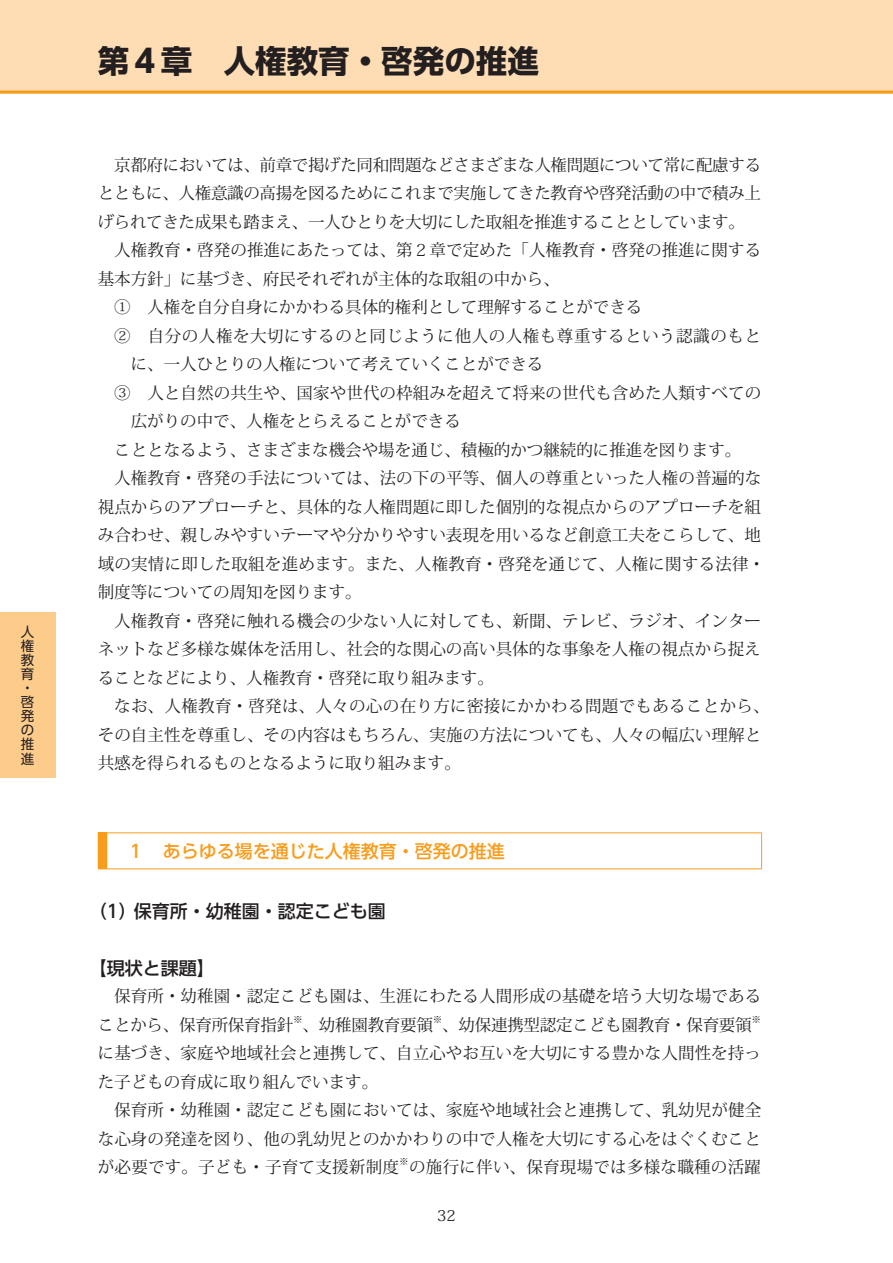
<style>
.page{position:relative;width:893px;height:1263px;background:#fff}
.page>*{position:absolute;margin:0;border:0;box-sizing:border-box;transform-origin:0 0}
.t1{font:700 31.5px "UD Shin Go Pro";color:#231f20}
.t2{font:500 18px "UD Shin Go Pro";color:#231f20}
.t3{font:500 18px "UD Shin Go Pro";color:#f89c1c}
.t4{font:16.5px/28.5px "Koz Min Pro";letter-spacing:.005em;color:#231f20}
.t5{font:16.5px "Koz Min Pro";letter-spacing:-.02em;color:#231f20}
.t6{font:16.5px "Koz Min Pro";letter-spacing:.035em;color:#231f20}
.t7{font:16.5px "Koz Min Pro";letter-spacing:-.015em;color:#231f20}
.t8{font:15px "Koz Min Pro";color:#231f20}
.t9{font:13.5px/14.1px "UD Shin Go Pro";color:#231f20}
.t10{font:9.6px "Koz Min Pro";color:#231f20}
</style>
<div class="page">
<div style="left:0;top:612px;width:55px;height:166px;background:#fdcb8a"></div>
<div style="left:98px;top:833px;width:9px;height:36px;background:#f89c1c"></div>
<hr style="left:107px;top:832px;width:655px;height:1px;background:#f89c1c">
<hr style="left:761px;top:833px;width:1px;height:35px;background:#f89c1c">
<hr style="left:107px;top:868px;width:655px;height:1px;background:#f89c1c">
<div style="left:0;top:0;width:893px;height:94px;background:#feddb4"></div>
<hr style="left:0;top:91px;width:893px;height:3px;background:#f89c1c">
<p class="t9" style="left:21px;top:624px;width:15px">人権教育・啓発の推進</p>
<h1 class="t1" style="left:98px;top:35px;width:442px">第４章　人権教育・啓発の推進</h1>
<p class="t5" style="left:114px;top:153px;width:648px">京都府においては、前章で掲げた同和問題などさまざまな人権問題について常に配慮する</p>
<p class="t5" style="left:98px;top:181px;width:665px">とともに、人権意識の高揚を図るためにこれまで実施してきた教育や啓発活動の中で積み上</p>
<p class="t5" style="left:98px;top:210px;width:649px">げられてきた成果も踏まえ、一人ひとりを大切にした取組を推進することとしています。</p>
<p class="t4" style="left:114px;top:235px;width:648px">人権教育・啓発の推進にあたっては、第２章で定めた「人権教育・啓発の推進に関する</p>
<p class="t4" style="left:98px;top:264px;width:464px">基本方針」に基づき、府民それぞれが主体的な取組の中から、</p>
<p class="t4" style="left:114px;top:292px;width:530px">①　人権を自分自身にかかわる具体的権利として理解することができる</p>
<p class="t6" style="left:114px;top:324px;width:648px">②…　自分の人権を大切にするのと同じように他人の人権も尊重するという認識のもと</p>
<p class="t4" style="left:131px;top:349px;width:414px">に、一人ひとりの人権について考えていくことができる</p>
<p class="t4" style="left:114px;top:378px;width:648px">③…　人と自然の共生や、国家や世代の枠組みを超えて将来の世代も含めた人類すべての</p>
<p class="t4" style="left:131px;top:406px;width:332px">広がりの中で、人権をとらえることができる</p>
<p class="t4" style="left:114px;top:435px;width:629px">こととなるよう、さまざまな機会や場を通じ、積極的かつ継続的に推進を図ります。</p>
<p class="t4" style="left:114px;top:463px;width:648px">人権教育・啓発の手法については、法の下の平等、個人の尊重といった人権の普遍的な</p>
<p class="t4" style="left:98px;top:492px;width:665px">視点からのアプローチと、具体的な人権問題に即した個別的な視点からのアプローチを組</p>
<p class="t4" style="left:98px;top:520px;width:665px">み合わせ、親しみやすいテーマや分かりやすい表現を用いるなど創意工夫をこらして、地</p>
<p class="t4" style="left:98px;top:549px;width:669px">域の実情に即した取組を進めます。また、人権教育・啓発を通じて、人権に関する法律・</p>
<p class="t4" style="left:98px;top:577px;width:266px">制度等についての周知を図ります。</p>
<p class="t4" style="left:114px;top:606px;width:648px">人権教育・啓発に触れる機会の少ない人に対しても、新聞、テレビ、ラジオ、インター</p>
<p class="t4" style="left:98px;top:634px;width:665px">ネットなど多様な媒体を活用し、社会的な関心の高い具体的な事象を人権の視点から捉え</p>
<p class="t4" style="left:98px;top:663px;width:397px">ることなどにより、人権教育・啓発に取り組みます。</p>
<p class="t4" style="left:114px;top:691px;width:657px">なお、人権教育・啓発は、人々の心の在り方に密接にかかわる問題でもあることから、</p>
<p class="t4" style="left:98px;top:720px;width:665px">その自主性を尊重し、その内容はもちろん、実施の方法についても、人々の幅広い理解と</p>
<p class="t4" style="left:98px;top:748px;width:365px">共感を得られるものとなるように取り組みます。</p>
<p class="t3" style="left:109px;top:836px;width:398px">　１　あらゆる場を通じた人権教育・啓発の推進</p>
<p class="t2" style="left:89px;top:896px;width:298px">（1）保育所・幼稚園・認定こども園</p>
<p class="t2" style="left:89px;top:953px;width:128px">【現状と課題】</p>
<p class="t4" style="left:98px;top:981px;width:665px;text-indent:16px">保育所・幼稚園・認定こども園は、生涯にわたる人間形成の基礎を培う大切な場であることから、保育所保育指針</p>
<p class="t10" style="left:293px;top:1012px;width:11px">※</p>
<p class="t7" style="left:303px;top:1013px;width:132px">、幼稚園教育要領</p>
<p class="t10" style="left:433px;top:1012px;width:11px">※</p>
<p class="t7" style="left:442px;top:1013px;width:311px">、幼保連携型認定こども園教育・保育要領</p>
<p class="t10" style="left:751px;top:1012px;width:11px">※</p>
<p class="t4" style="left:98px;top:1038px;width:665px">に基づき、家庭や地域社会と連携して、自立心やお互いを大切にする豊かな人間性を持った子どもの育成に取り組んでいます。</p>
<p class="t4" style="left:98px;top:1095px;width:665px;text-align:justify;text-indent:16px">保育所・幼稚園・認定こども園においては、家庭や地域社会と連携して、乳幼児が健全な心身の発達を図り、他の乳幼児とのかかわりの中で人権を大切にする心をはぐくむことが必要です。子ども・子育て支援新制度</p>
<p class="t10" style="left:399px;top:1155px;width:11px">※</p>
<p class="t4" style="left:409px;top:1152px;width:353px">の施行に伴い、保育現場では多様な職種の活躍</p>
<p class="t8" style="left:437px;top:1205px;width:20px">32</p>
</div>
